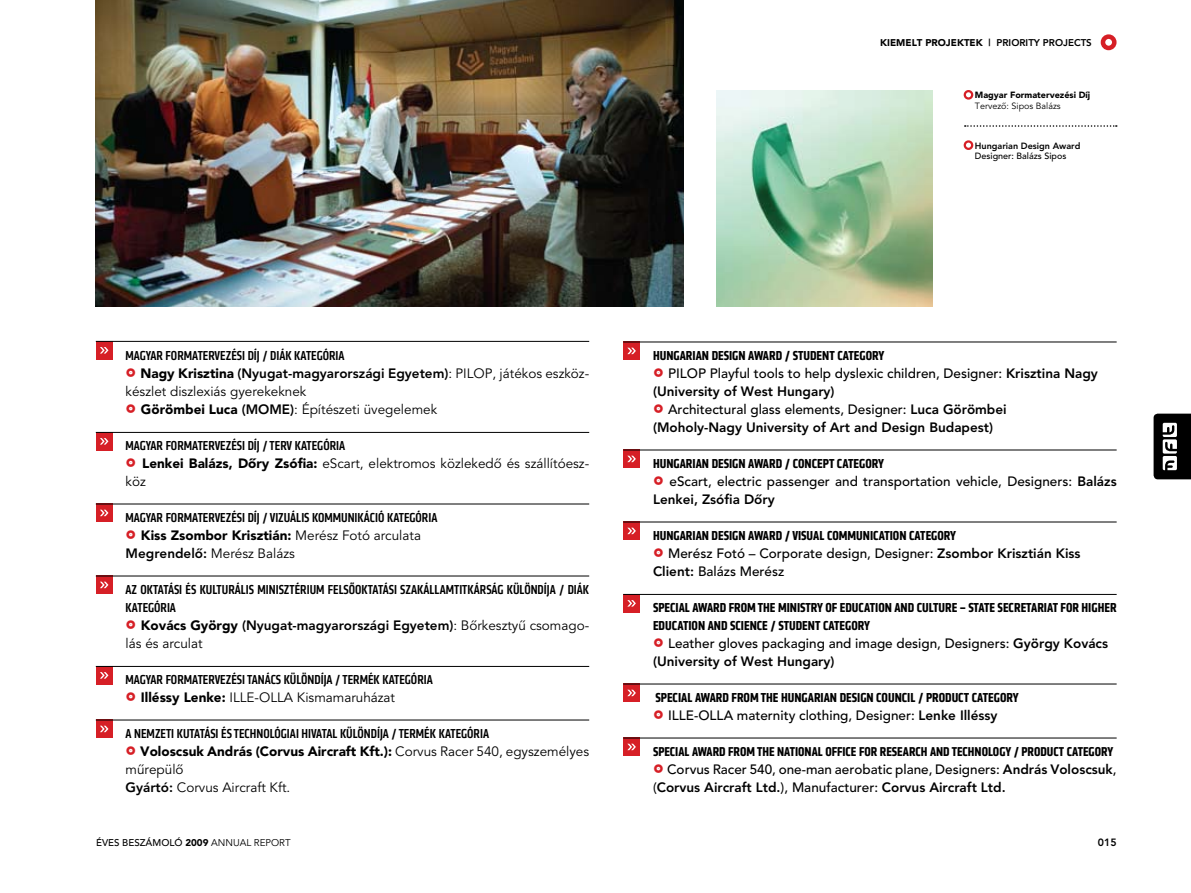
<style>
.page{position:relative;width:1191px;height:893px;background:#fff}
.page>*{position:absolute;margin:0;border:0;box-sizing:border-box;transform-origin:0 0}
.t1{font:13.5px/18px "Avenir";color:#000}
.t2{font:500 13.5px/18px "Avenir";color:#000}
.t3{font:500 condensed 13.5px "Klavika";color:#000}
.t4{font:700 condensed 13.5px/18px "Klavika";color:#000}
.t5{font:800 13.5px/18px "Avenir";color:#000}
.t6{font:700 condensed 13.35px "Klavika";color:#000}
.t7{font:800 10.5px "Avenir";color:#000}
.t8{font:800 9.75px "Avenir";color:#000}
.t9{font:500 9.75px "Avenir";color:#000}
.t10{font:900 9px "Avenir";color:#000}
.t11{font:800 9px "Avenir";color:#000}
.t12{font:500 9px "Avenir";color:#000}
.t13{font:9px "Avenir";color:#000}
.s1{font-weight:900}
.s2{font-family:"W2 ding 05";color:#d61f26}
.s3{font-weight:800}
.s4{font-family:"W2 ding 05";font-weight:400;color:#d61f26}
.s5{font-weight:500}
.s6{font-weight:400}
</style>
<div class="page">
<svg style="left:1153px;top:414px;width:38px;height:65px;background:#323232"></svg>
<div style="left:1100px;top:34px;width:16px;height:16px;border:4px solid #d61f26;border-radius:50%"></div>
<div style="left:96px;top:341px;width:17px;height:18px;background:#d61f26"></div>
<svg style="left:100px;top:347px;width:8px;height:7px"></svg>
<hr style="left:96px;top:341px;width:493px;height:1px;background:#000">
<div style="left:96px;top:432px;width:17px;height:18px;background:#d61f26"></div>
<svg style="left:100px;top:438px;width:8px;height:7px"></svg>
<hr style="left:96px;top:432px;width:493px;height:1px;background:#000">
<div style="left:96px;top:504px;width:17px;height:18px;background:#d61f26"></div>
<svg style="left:100px;top:510px;width:8px;height:6px"></svg>
<hr style="left:96px;top:504px;width:493px;height:1px;background:#000">
<div style="left:96px;top:576px;width:17px;height:18px;background:#d61f26"></div>
<svg style="left:100px;top:582px;width:8px;height:6px"></svg>
<hr style="left:96px;top:576px;width:493px;height:1px;background:#000">
<div style="left:96px;top:666px;width:17px;height:18px;background:#d61f26"></div>
<svg style="left:100px;top:672px;width:8px;height:7px"></svg>
<hr style="left:96px;top:666px;width:493px;height:1px;background:#000">
<div style="left:96px;top:720px;width:17px;height:18px;background:#d61f26"></div>
<svg style="left:100px;top:726px;width:8px;height:6px"></svg>
<hr style="left:96px;top:720px;width:493px;height:1px;background:#000">
<div style="left:623px;top:342px;width:17px;height:18px;background:#d61f26"></div>
<svg style="left:627px;top:348px;width:9px;height:6px"></svg>
<hr style="left:623px;top:342px;width:493px;height:1px;background:#000">
<div style="left:623px;top:450px;width:17px;height:18px;background:#d61f26"></div>
<svg style="left:627px;top:456px;width:9px;height:6px"></svg>
<hr style="left:623px;top:450px;width:493px;height:1px;background:#000">
<div style="left:623px;top:522px;width:17px;height:18px;background:#d61f26"></div>
<svg style="left:627px;top:528px;width:9px;height:6px"></svg>
<hr style="left:623px;top:522px;width:493px;height:1px;background:#000">
<div style="left:623px;top:594px;width:17px;height:18px;background:#d61f26"></div>
<svg style="left:627px;top:600px;width:9px;height:7px"></svg>
<hr style="left:623px;top:594px;width:493px;height:1px;background:#000">
<div style="left:623px;top:684px;width:17px;height:18px;background:#d61f26"></div>
<svg style="left:627px;top:690px;width:9px;height:6px"></svg>
<hr style="left:623px;top:684px;width:493px;height:1px;background:#000">
<div style="left:623px;top:738px;width:17px;height:18px;background:#d61f26"></div>
<svg style="left:627px;top:744px;width:9px;height:6px"></svg>
<hr style="left:623px;top:738px;width:493px;height:1px;background:#000">
<img style="left:717px;top:90px;width:216px;height:216px">
<img style="left:96px;top:0;width:587px;height:306px">
<svg style="left:964px;top:125px;width:152px;height:2px"></svg>
<div style="left:963px;top:90px;width:10px;height:10px;border:2px solid #d61f26;border-radius:50%"></div>
<div style="left:963px;top:140px;width:10px;height:10px;border:2px solid #d61f26;border-radius:50%"></div>
<p class="t8" style="left:880px;top:37px;width:213px"><span class="s1">KIEMELT PROJEKTEK</span> | PRIORITY PROJECTS</p>
<p class="t10" style="left:974px;top:90px;width:117px">Magyar Formatervezési Díj</p>
<p class="t13" style="left:974px;top:101px;width:87px">Tervezô: Sipos Balázs</p>
<p class="t11" style="left:974px;top:140px;width:107px">Hungarian Design Award</p>
<p class="t12" style="left:974px;top:151px;width:93px">Designer: Balázs Sipos</p>
<p class="t3" style="left:126px;top:347px;width:66px">MAGYAR FORMATE</p>
<p class="t3" style="left:208px;top:347px;width:93px">RVEZÉSI DÍJ / DIÁK KATE</p>
<p class="t3" style="left:317px;top:347px;width:29px">GÓRIA</p>
<p class="t1" style="left:126px;top:365px;width:465px"><span class="s2">Z</span> <span class="s1">Nagy Krisztina</span> <span class="s3">(Nyugat-magyarországi Egyetem)</span>: PILOP, játékos eszköz&shy;készlet diszlexiás gyerekeknek<br><span class="s2">Z</span> <span class="s1">Görömbei Luca</span> <span class="s3">(MOME)</span>: Építészeti üvegelemek</p>
<p class="t3" style="left:126px;top:437px;width:66px">MAGYAR FORMATE</p>
<p class="t3" style="left:208px;top:437px;width:93px">RVEZÉSI DÍJ / TERV KATE</p>
<p class="t3" style="left:317px;top:437px;width:29px">GÓRIA</p>
<p class="t1" style="left:126px;top:455px;width:465px"><span class="s2">Z</span> <span class="s1">Lenkei Balázs, Dôry Zsófia:</span> eScart, elektromos közlekedô és szállítóesz&shy;köz</p>
<p class="t3" style="left:126px;top:509px;width:66px">MAGYAR FORMATE</p>
<p class="t3" style="left:208px;top:509px;width:185px">RVEZÉSI DÍJ / VIZUÁLIS KOMMUNIKÁCIÓ KATE</p>
<p class="t3" style="left:409px;top:509px;width:29px">GÓRIA</p>
<p class="t1" style="left:126px;top:527px;width:297px"><span class="s2">Z</span> <span class="s1">Kiss Zsombor Krisztián:</span> Merész Fotó arculata<br><span class="s3">Megrendelô:</span> Merész Balázs</p>
<p class="t3" style="left:126px;top:581px;width:22px">AZ OKTAT</p>
<p class="t3" style="left:168px;top:581px;width:422px">ÁSI ÉS KULTURÁLIS MINISZTÉRIUM FELSŐOKTATÁSI SZAKÁLLAMTITKÁRSÁG KÜLÖNDÍJA / DIÁK</p>
<p class="t3" style="left:126px;top:599px;width:7px">KATE</p>
<p class="t3" style="left:148px;top:599px;width:29px">GÓRIA</p>
<p class="t1" style="left:126px;top:617px;width:465px"><span class="s2">Z</span> <span class="s1">Kovács György</span> <span class="s3">(Nyugat-magyarországi Egyetem)</span>: Bôrkesztyû csomago&shy;lás és arculat</p>
<p class="t3" style="left:126px;top:671px;width:66px">MAGYAR FORMATE</p>
<p class="t3" style="left:208px;top:671px;width:181px">RVEZÉSI TANÁCS KÜLÖNDÍJA / TERMÉK KATE</p>
<p class="t3" style="left:405px;top:671px;width:29px">GÓRIA</p>
<p class="t1" style="left:126px;top:689px;width:271px"><span class="s2">Z</span> <span class="s1">Illéssy Lenke:</span> ILLE-OLLA Kismamaruházat</p>
<p class="t3" style="left:126px;top:725px;width:320px">A NEMZETI KUTATÁSI ÉS TECHNOLÓGIAI HIVATAL KÜLÖNDÍJA / TERMÉK KATE</p>
<p class="t3" style="left:461px;top:725px;width:29px">GÓRIA</p>
<p class="t1" style="left:126px;top:743px;width:465px"><span class="s2">Z</span> <span class="s1">Voloscsuk András (Corvus Aircraft Kft.):</span> Corvus Racer 540, egyszemélyes mûrepülô<br><span class="s3">Gyártó:</span> Corvus Aircraft Kft.</p>
<p class="t4" style="left:653px;top:346px;width:233px">HUNGARIAN DESIGN AWARD / STUDENT CATEGORY</p>
<p class="t5" style="left:653px;top:364px;width:446px"><span class="s4">Z</span> <span class="s5">PILOP Playful tools to help dyslexic children, Designer:</span> Krisztina Nagy (University of West Hungary)<br><span class="s4">Z</span> <span class="s5">Architectural glass elements, Designer:</span> Luca Görömbei (Moholy-Nagy University of Art and Design Budapest)</p>
<p class="t4" style="left:653px;top:454px;width:232px">HUNGARIAN DESIGN AWARD / CONCEPT CATEGORY</p>
<p class="t2" style="left:653px;top:473px;width:465px"><span class="s4">Z</span> eScart, electric passenger and transportation vehicle, Designers: <span class="s3">Balázs<br>Lenkei, Zsófia Dôry</span></p>
<p class="t4" style="left:653px;top:526px;width:304px">HUNGARIAN DESIGN AWARD / VISUAL COMMUNICATION CATEGORY</p>
<p class="t2" style="left:653px;top:545px;width:429px"><span class="s4">Z</span> Merész Fotó – Corporate design, Designer: <span class="s3">Zsombor Krisztián Kiss<br>Client:</span> Balázs Merész</p>
<p class="t4" style="left:653px;top:598px;width:465px">SPECIAL AWARD FROM THE MINISTRY OF EDUCATION AND CULTURE – STATE SECRETARIAT FOR HIGHER<br>EDUCATION AND SCIENCE / STUDENT CATEGORY</p>
<p class="t2" style="left:653px;top:635px;width:456px"><span class="s4">Z</span> Leather gloves packaging and image design, Designers: <span class="s3">György Kovács (University of West Hungary)</span></p>
<p class="t4" style="left:653px;top:688px;width:367px">SPECIAL AWARD FROM THE HUNGARIAN DESIGN COUNCIL / PRODUCT CATEGORY</p>
<p class="t2" style="left:653px;top:707px;width:346px"><span class="s4">Z</span> ILLE-OLLA maternity clothing, Designer: <span class="s3">Lenke Illéssy</span></p>
<p class="t6" style="left:653px;top:743px;width:461px">SPECIAL AWARD FROM THE NATIONAL OFFICE FOR RESEARCH AND TECHNOLOGY / PRODUCT CATEGORY</p>
<p class="t2" style="left:653px;top:761px;width:465px"><span class="s4">Z</span> Corvus Racer 540, one-man aerobatic plane, Designers: <span class="s3">András Voloscsuk</span>, (<span class="s3">Corvus Aircraft Ltd.</span>), Manufacturer: <span class="s3">Corvus Aircraft Ltd.</span></p>
<p class="t9" style="left:96px;top:837px;width:196px">ÉVES BESZÁMOLÓ <span class="s1">2009</span> <span class="s6">ANNUAL REPORT</span></p>
<p class="t7" style="left:1097px;top:836px;width:20px">015</p>
</div>
